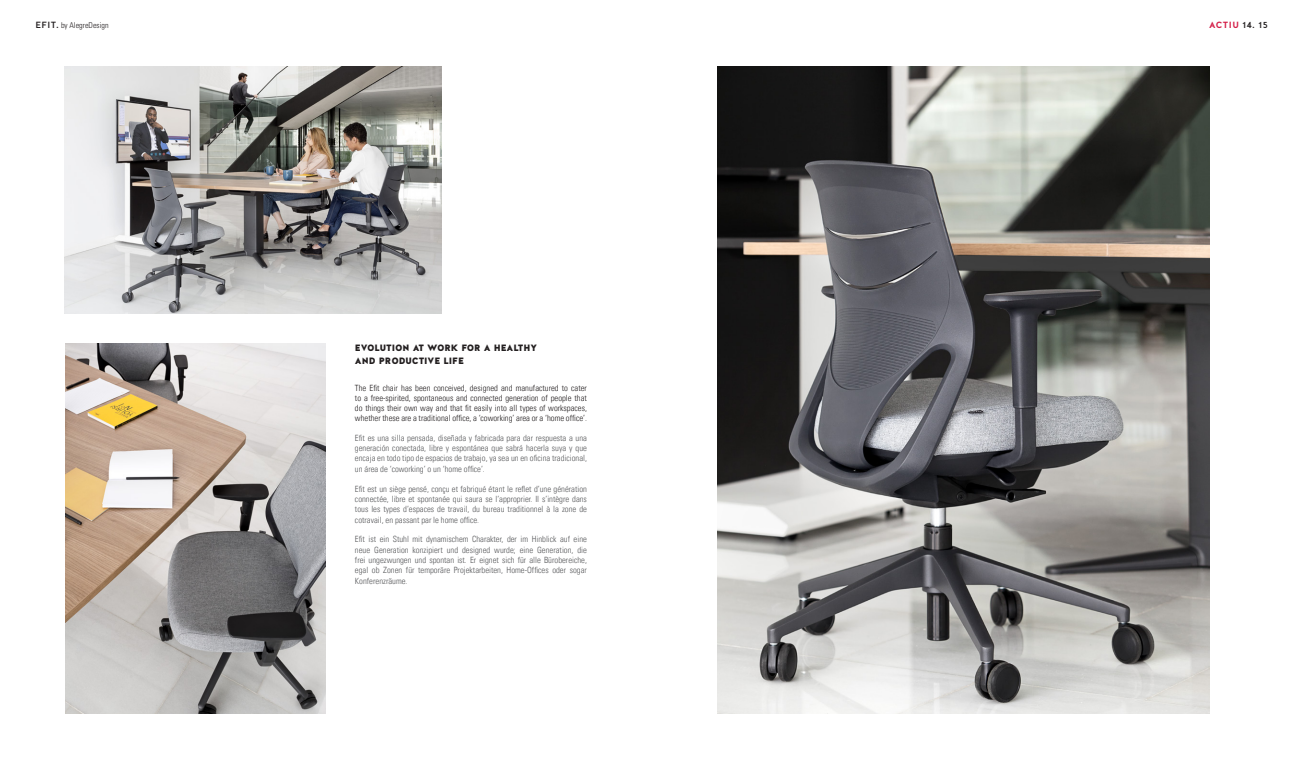
<style>
.page{position:relative;width:1304px;height:780px;background:#fff}
.page>*{position:absolute;margin:0;border:0;box-sizing:border-box;transform-origin:0 0}
.t1{font:11px/13.2px "Halis GR S Black";letter-spacing:-.01em;color:#231f20}
.t2{font:700 9px "Halis GR";letter-spacing:.05em;color:#d41f48}
.t3{font:8.6px/10.3px "Univers Com 47 Light Cond";color:#57585a;text-align:justify}
.t4{font:8.6px/10.3px "Univers Com 47 Light Cond";color:#231f20;text-align:justify}
.t5{font:300 condensed 8px "Univers";color:#231f20}
.s1{font-family:"Halis GR S Medium";font-weight:400;font-stretch:normal;font-size:9px}
.s2{font-family:"Halis GR S Medium";font-weight:400;color:#231f20}
</style>
<div class="page">
<img style="left:65px;top:67px;width:377px;height:247px">
<img style="left:65px;top:344px;width:261px;height:369px">
<img style="left:717px;top:67px;width:493px;height:646px">
<p class="t5" style="left:35px;top:20px;width:75px"><span class="s1">EFIT.</span> by AlegreDesign</p>
<p class="t2" style="left:1209px;top:19px;width:60px">ACTIU <span class="s2">14. 15</span></p>
<p class="t1" style="left:355px;top:340px;width:184px">EVOLUTION AT WORK FOR A HEALTHY<br>AND PRODUCTIVE LIFE</p>
<p class="t4" style="left:355px;top:382px;width:233px">The Efit chair has been conceived, designed and manufactured to cater to a free-spirited, spontaneous and connected generation of people that do things their own way and that fit easily into all types of workspaces, whether these are a traditional office, a ‘coworking’ area or a ‘home office’.</p>
<p class="t3" style="left:355px;top:432px;width:233px">Efit es una silla pensada, diseñada y fabricada para dar respuesta a una generación conectada, libre y espontánea que sabrá hacerla suya y que encaja en todo tipo de espacios de trabajo, ya sea un en oficina tradicional, un área de ‘coworking’ o un ‘home office’.</p>
<p class="t3" style="left:355px;top:483px;width:233px">Efit est un siège pensé, conçu et fabriqué étant le reflet d’une génération connectée, libre et spontanée qui saura se l’approprier. Il s’intègre dans tous les types d’espaces de travail, du bureau traditionnel à la zone de cotravail, en passant par le home office.</p>
<p class="t3" style="left:355px;top:534px;width:233px">Efit ist ein Stuhl mit dynamischem Charakter, der im Hinblick auf eine neue Generation konzipiert und designed wurde; eine Generation, die frei ungezwungen und spontan ist. Er eignet sich für alle Bürobereiche, egal ob Zonen für temporäre Projektarbeiten, Home-Offices oder sogar Konferenzräume.</p>
</div>
